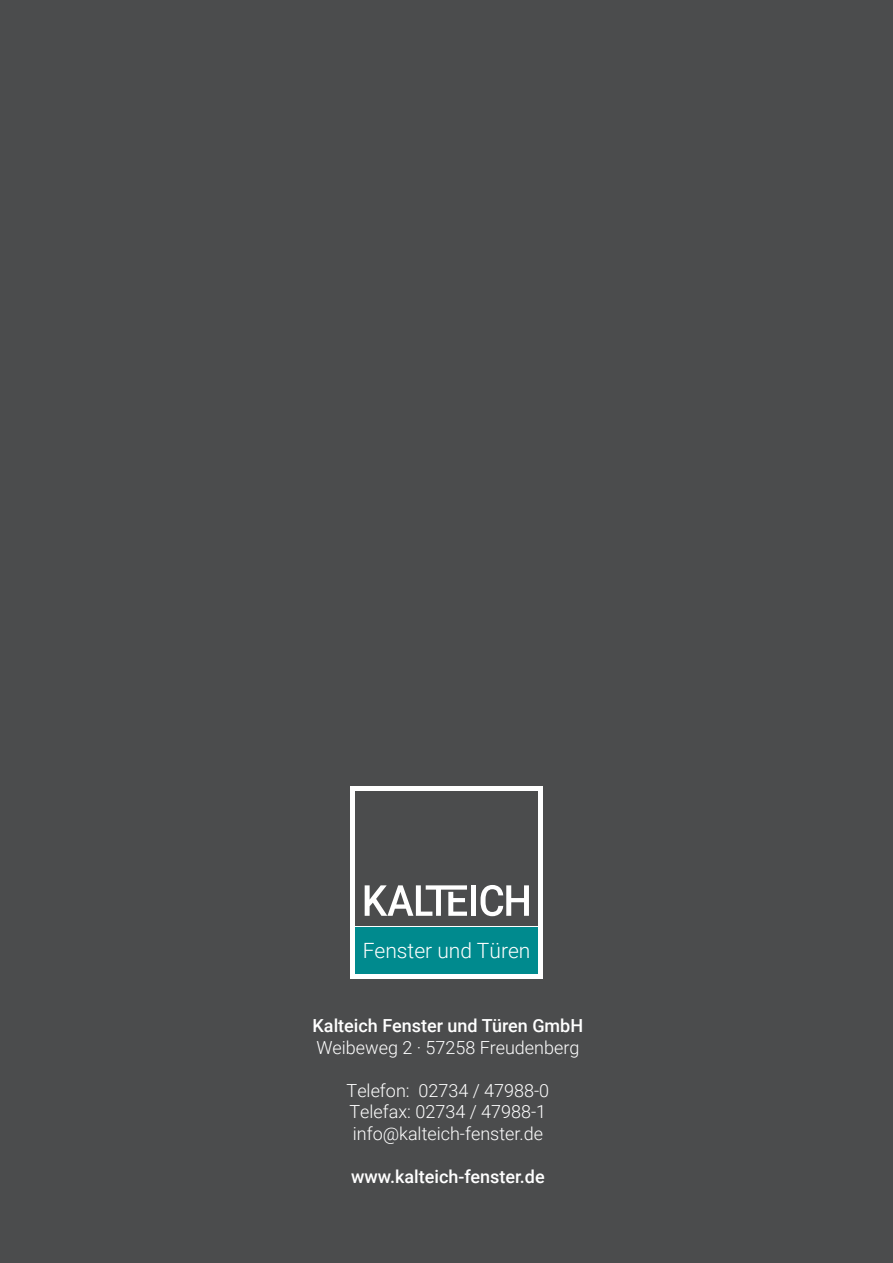
<style>
.page{position:relative;width:893px;height:1263px;background:#4b4c4d}
.page>*{position:absolute;margin:0;border:0;box-sizing:border-box;transform-origin:0 0}
.t1{font:300 21px "Roboto";color:#fff}
.t2{font:300 18px/21.6px "Roboto";color:#fff}
.t3{font:500 18px "Roboto";color:#fff}
</style>
<div class="page">
<div style="left:351px;top:787px;width:192px;height:191px;background:#fff"></div>
<div style="left:356px;top:791px;width:182px;height:135px;background:#4b4c4d"></div>
<div style="left:356px;top:927px;width:182px;height:47px;background:#008a8e"></div>
<div style="left:471px;top:885px;width:5px;height:31px;background:#fff"></div>
<svg style="left:481px;top:885px;width:48px;height:31px"></svg>
<svg style="left:365px;top:885px;width:102px;height:31px"></svg>
<p class="t1" style="left:363px;top:936px;width:169px">Fenster und Türen</p>
<p class="t3" style="left:313px;top:1013px;width:272px">Kalteich Fenster und Türen GmbH</p>
<p class="t2" style="left:316px;top:1036px;width:265px">Weibeweg 2 · 57258 Freudenberg</p>
<p class="t2" style="left:347px;top:1079px;width:204px">Telefon: 02734 / 47988-0<br>Telefax: 02734 / 47988-1 info@kalteich-fenster.de</p>
<p class="t3" style="left:351px;top:1164px;width:195px">www.kalteich-fenster.de</p>
</div>
